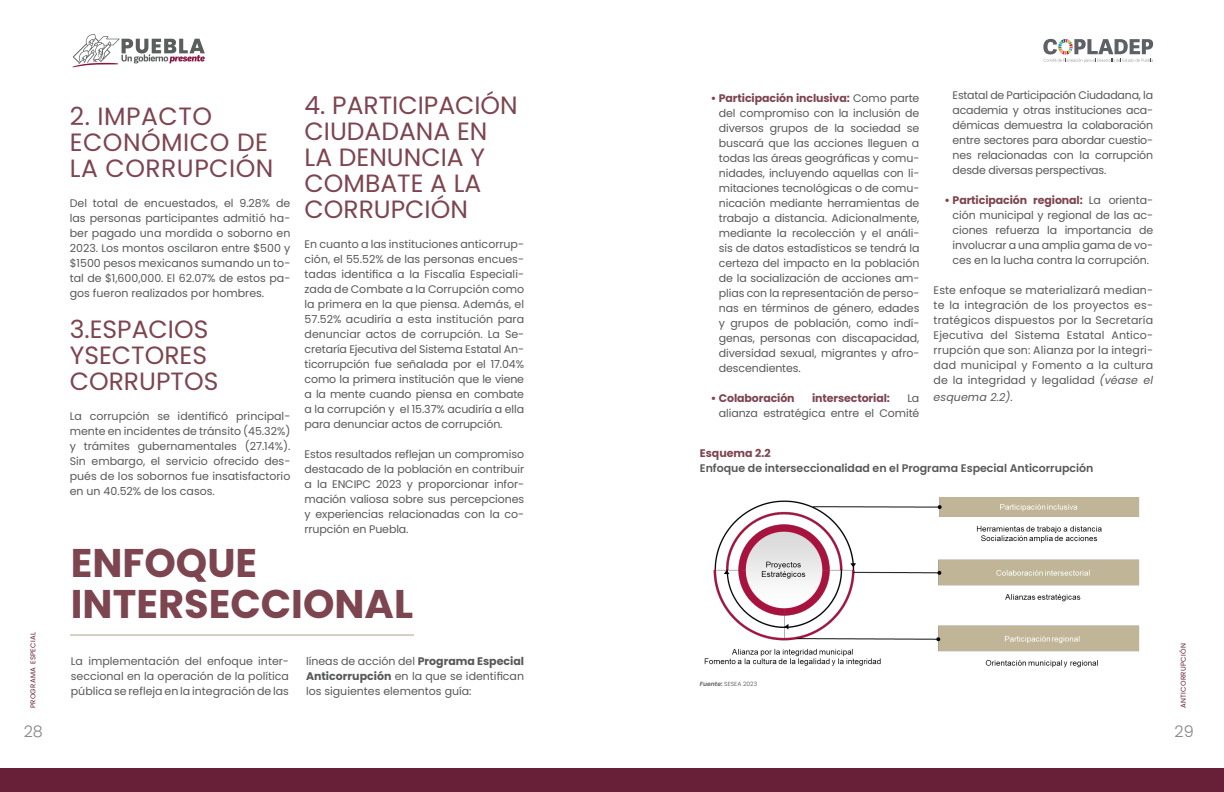
<style>
.page{position:relative;width:1224px;height:792px;background:#fff}
.page>*{position:absolute;margin:0;border:0;box-sizing:border-box;transform-origin:0 0}
.TITULO_RAYA{font:700 40px "Poppins";color:#7d4550}
.SUBBB{font:25px/26px "Poppins";color:#7d4550}
.SUBBB-2{font:25px/26px "Poppins";letter-spacing:.02em;color:#7d4550}
.t1{font:300 16px "Poppins";color:#808285}
.LINEA_DE_ACCIÓN{font:11px/15px "Poppins";letter-spacing:-.01em;color:#57585a;text-align:justify}
.LINEA_DE_ACCIÓN-2{font:600 11px "Poppins";color:#57585a}
.LINEA_DE_ACCIÓN-3{font:700 11px "Poppins";letter-spacing:-.01em;color:#7d4550}
.LINEA_DE_ACCIÓN-4{font:italic 11px "Poppins";letter-spacing:.01em;color:#57585a}
.t2{font:7px "Poppins";letter-spacing:.05em;color:#672038}
.FUENTES{font:6px "Poppins";color:#6c6d70}
.s1{font-weight:700;color:#7d4550}
.s2{font-style:italic}
.s3{font-weight:700}
.s4{font-weight:700;font-style:italic}
</style>
<div class="page">
<svg style="left:72px;top:34px;width:133px;height:33px"></svg>
<div style="left:0;top:768px;width:1224px;height:24px;background:#672038"></div>
<svg style="left:1043px;top:39px;width:110px;height:23px"></svg>
<hr style="left:71px;top:634px;width:342px;height:2px;background:#d5cfc1">
<img style="left:704px;top:497px;width:436px;height:171px">
<p class="SUBBB-2" style="left:70px;top:104px;width:144px">2. IMPACTO</p>
<p class="SUBBB-2" style="left:70px;top:130px;width:205px">ECONÓMICO DE<br>LA CORRUPCIÓN</p>
<p class="LINEA_DE_ACCIÓN" style="left:70px;top:196px;width:222px">Del total de encuestados, el 9.28% de las personas participantes admitió ha&shy;ber pagado una mordida o soborno en 2023. Los montos oscilaron entre $500 y $1500 pesos mexicanos sumando un to&shy;tal de $1,600,000. El 62.07% de estos pa&shy;gos fueron realizados por hombres.</p>
<p class="SUBBB" style="left:70px;top:317px;width:150px">3.ESPACIOS<br>YSECTORES<br>CORRUPTOS</p>
<p class="LINEA_DE_ACCIÓN" style="left:70px;top:409px;width:222px">La corrupción se identificó principal&shy;mente en incidentes de tránsito (45.32%) y trámites gubernamentales (27.14%).<br>Sin embargo, el servicio ofrecido des&shy;pués de los sobornos fue insatisfactorio en un 40.52% de los casos.</p>
<p class="SUBBB" style="left:305px;top:92px;width:215px">4. PARTICIPACIÓN<br>CIUDADANA EN<br>LA DENUNCIA Y<br>COMBATE A LA<br>CORRUPCIÓN</p>
<p class="LINEA_DE_ACCIÓN" style="left:305px;top:237px;width:221px">En cuanto a las instituciones anticorrup&shy;ción, el 55.52% de las personas encues&shy;tadas identifica a la Fiscalía Especiali&shy;zada de Combate a la Corrupción como la primera en la que piensa. Además, el 57.52% acudiría a esta institución para denunciar actos de corrupción. La Se&shy;cretaría Ejecutiva del Sistema Estatal An&shy;ticorrupción fue señalada por el 17.04% como la primera institución que le viene a la mente cuando piensa en combate a la corrupción y el 15.37% acudiría a ella para denunciar actos de corrupción.</p>
<p class="LINEA_DE_ACCIÓN" style="left:305px;top:447px;width:221px">Estos resultados reflejan un compromiso destacado de la población en contribuir a la ENCIPC 2023 y proporcionar infor&shy;mación valiosa sobre sus percepciones y experiencias relacionadas con la co&shy;rrupción en Puebla.</p>
<p class="LINEA_DE_ACCIÓN" style="left:719px;top:91px;width:202px;text-indent:-8px"><span class="s1">• Participación inclusiva:</span> Como parte del compromiso con la inclusión de diversos grupos de la sociedad se buscará que las acciones lleguen a todas las áreas geográficas y comu&shy;nidades, incluyendo aquellas con li&shy;mitaciones tecnológicas o de comu&shy;nicación mediante herramientas de trabajo a distancia. Adicionalmente, mediante la recolección y el análi&shy;sis de datos estadísticos se tendrá la certeza del impacto en la población de la socialización de acciones am&shy;plias con la representación de perso&shy;nas en términos de género, edades y grupos de población, como indí&shy;genas, personas con discapacidad, diversidad sexual, migrantes y afro&shy;descendientes.</p>
<p class="LINEA_DE_ACCIÓN-3" style="left:711px;top:392px;width:85px">• Colaboración</p>
<p class="LINEA_DE_ACCIÓN-3" style="left:812px;top:392px;width:79px">intersectorial:</p>
<p class="LINEA_DE_ACCIÓN" style="left:719px;top:391px;width:202px;text-align:right">La<br>alianza estratégica entre el Comité</p>
<p class="LINEA_DE_ACCIÓN" style="left:953px;top:88px;width:202px">Estatal de Participación Ciudadana, la academia y otras instituciones aca&shy;démicas demuestra la colaboración entre sectores para abordar cuestio&shy;nes relacionadas con la corrupción desde diversas perspectivas.</p>
<p class="LINEA_DE_ACCIÓN" style="left:953px;top:193px;width:202px;text-indent:-8px"><span class="s1">• Participación regional:</span> La orienta&shy;ción municipal y regional de las ac&shy;ciones refuerza la importancia de involucrar a una amplia gama de vo&shy;ces en la lucha contra la corrupción.</p>
<p class="LINEA_DE_ACCIÓN" style="left:934px;top:283px;width:221px">Este enfoque se materializará median&shy;te la integración de los proyectos es&shy;tratégicos dispuestos por la Secretaría Ejecutiva del Sistema Estatal Antico&shy;rrupción que son: Alianza por la integri&shy;dad municipal y Fomento a la cultura de la integridad y legalidad <span class="s2">(véase el</span></p>
<p class="LINEA_DE_ACCIÓN-4" style="left:934px;top:391px;width:81px">esquema 2.2).</p>
<p class="LINEA_DE_ACCIÓN-3" style="left:700px;top:446px;width:72px">Esquema 2.2</p>
<p class="LINEA_DE_ACCIÓN-2" style="left:700px;top:461px;width:395px">Enfoque de interseccionalidad en el Programa Especial Anticorrupción</p>
<p class="TITULO_RAYA" style="left:71px;top:540px;width:188px">ENFOQUE</p>
<p class="TITULO_RAYA" style="left:71px;top:581px;width:344px">INTERSECCIONAL</p>
<p class="LINEA_DE_ACCIÓN" style="left:306px;top:654px;width:220px">líneas de acción del <span class="s3">Programa Especial Anticorrupción</span> en la que se identifican los siguientes elementos guía:</p>
<p class="t2" style="left:29px;top:708px;width:78px;rotate:-90deg">PROGRAMA ESPECIAL</p>
<p class="t2" style="left:1179px;top:708px;width:67px;rotate:-90deg">ANTICORRUPCIÓN</p>
<h3 class="t1" style="left:24px;top:722px;width:21px">28</h3>
<h3 class="t1" style="left:1175px;top:722px;width:21px">29</h3>
<p class="LINEA_DE_ACCIÓN" style="left:71px;top:654px;width:220px">La implementación del enfoque inter&shy;seccional en la operación de la política pública se refleja en la integración de las</p>
<p class="FUENTES" style="left:700px;top:681px;width:59px"><span class="s4">Fuente:</span> SESEA 2023</p>
</div>
